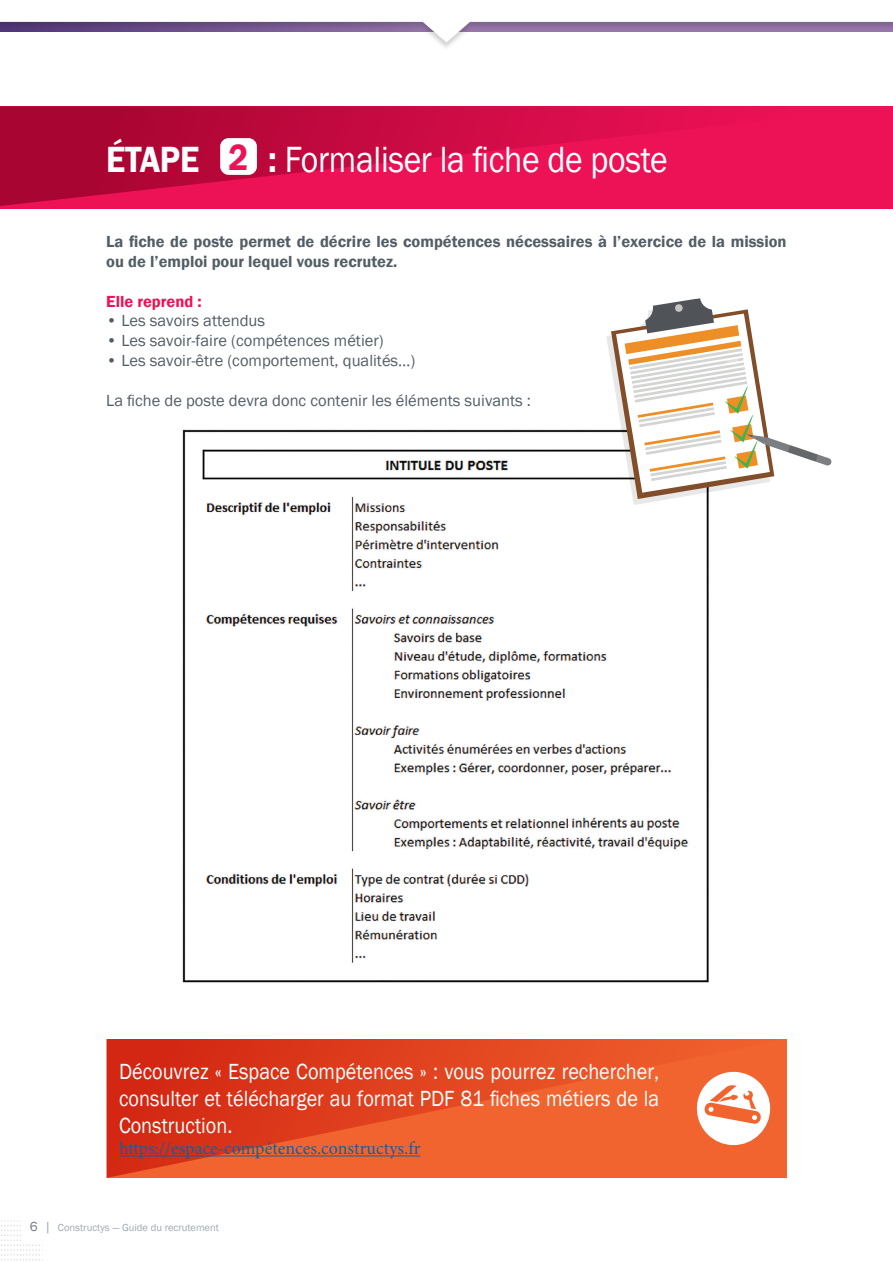
<style>
.page{position:relative;width:893px;height:1263px;background:#fff}
.page>*{position:absolute;margin:0;border:0;box-sizing:border-box;transform-origin:0 0}
.t1{font:37.5px "Franklin Gothic";letter-spacing:-.01em;color:#fff;scale:.9 1}
.t2{font:22.5px/27px "Franklin Gothic";color:#fff;text-align:justify;scale:.9 1}
.t3{font:18px "Minion Pro";color:#175d9e}
.t4{font:16.5px "Franklin Gothic";color:#525e65}
.t5{font:600 16.5px/19.8px "Franklin Gothic";color:#525e65}
.t6{font:600 16.5px "Franklin Gothic";color:#ed1156}
.t7{font:10.5px "Franklin Gothic";color:#9ea8b0}
.s1{font-weight:600}
.s2{font-weight:600;color:#ed1156}
.s3{font-size:13.5px;color:#6f7c83}
.s4{font-size:13.5px}
</style>
<div class="page">
<svg style="left:1px;top:1220px;width:42px;height:41px"></svg>
<div style="left:21px;top:1211px;width:291px;height:31px;background:#fff"></div>
<svg style="left:0;top:21px;width:893px;height:22px"></svg>
<svg style="left:0;top:106px;width:893px;height:102px;background:#d60c4a"></svg>
<img style="left:182px;top:429px;width:527px;height:554px">
<img style="left:525px;top:665px;width:7px;height:17px">
<img style="left:569px;top:815px;width:130px;height:17px">
<svg style="left:106px;top:1039px;width:681px;height:139px;background:#e64e25"></svg>
<hr style="left:119px;top:1155px;width:301px;height:1px;background:#175d9e">
<svg style="left:697px;top:1072px;width:73px;height:73px"></svg>
<svg style="left:606px;top:298px;width:226px;height:207px"></svg>
<div style="left:220px;top:138px;width:37px;height:37px;background:#fff;border-radius:9px"></div>
<p class="t1" style="left:106px;top:136px;width:625px"><span class="s1">ÉTAPE</span> <span class="s2">2</span> <span class="s1">:</span> Formaliser la fiche de poste</p>
<p class="t5" style="left:106px;top:232px;width:682px">La fiche de poste permet de décrire les compétences nécessaires à l’exercice de la mission ou de l’emploi pour lequel vous recrutez.</p>
<p class="t6" style="left:106px;top:291px;width:97px">Elle reprend :</p>
<p class="t4" style="left:106px;top:311px;width:160px">• Les savoirs attendus</p>
<p class="t4" style="left:106px;top:330px;width:279px">• Les savoir-faire (compétences métier)</p>
<p class="t4" style="left:106px;top:350px;width:311px">• Les savoir-être (comportement, qualités…)</p>
<p class="t4" style="left:106px;top:390px;width:426px">La fiche de poste devra donc contenir les éléments suivants :</p>
<p class="t2" style="left:119px;top:1058px;width:602px">Découvrez « Espace Compétences » : vous pourrez rechercher, consulter et télécharger au format PDF 81 fiches métiers de la Construction.</p>
<p class="t3" style="left:119px;top:1136px;width:303px">https://espace-compétences.constructys.fr</p>
<p class="t7" style="left:30px;top:1221px;width:191px"><span class="s3">6</span> <span class="s4">|</span> Constructys — Guide du recrutement</p>
</div>
